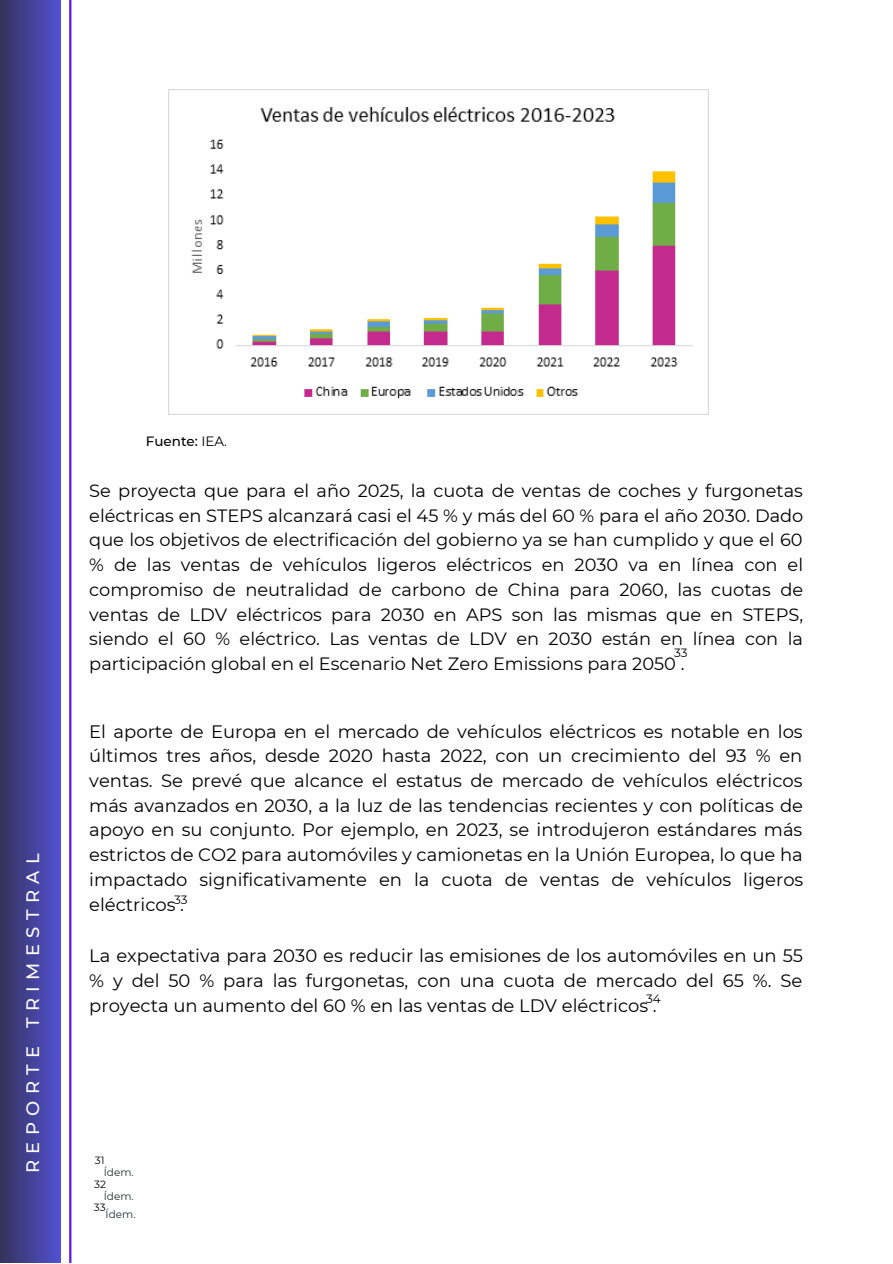
<style>
.page{position:relative;width:893px;height:1264px;background:#fff}
.page>*{position:absolute;margin:0;border:0;box-sizing:border-box;transform-origin:0 0}
.t1{font:18px/24.8px "Montserrat";color:#000;text-align:justify}
.t2{font:500 18px "Montserrat";letter-spacing:.355em;color:#fff}
.t3{font:17.85px/24.8px "Montserrat";color:#000;text-align:justify}
.t4{font:500 13.5px "Montserrat";color:#000}
.t5{font:12px "Montserrat";color:#000}
.t6{font:10.5px "Montserrat";color:#272d34}
.t7{font:10.5px "Montserrat";color:#000}
.s1{font-weight:400}
</style>
<div class="page">
<hr style="left:69px;top:0;width:2px;height:1262px;background:#5e17eb">
<div style="left:0;top:0;width:61px;height:1262px;background:linear-gradient(to right,#343359,#5351d2)"></div>
<img style="left:168px;top:89px;width:540px;height:325px">
<p class="t2" style="left:22px;top:1173px;width:321px;rotate:-90deg">REPORTE TRIMESTRAL</p>
<p class="t4" style="left:146px;top:433px;width:83px">Fuente: <span class="s1">IEA.</span></p>
<p class="t3" style="left:89px;top:478px;width:715px">Se proyecta que para el año 2025, la cuota de ventas de coches y furgonetas eléctricas en STEPS alcanzará casi el 45 % y más del 60 % para el año 2030. Dado que los objetivos de electrificación del gobierno ya se han cumplido y que el 60 % de las ventas de vehículos ligeros eléctricos en 2030 va en línea con el compromiso de neutralidad de carbono de China para 2060, las cuotas de ventas de LDV eléctricos para 2030 en APS son las mismas que en STEPS, siendo el 60 % eléctrico. Las ventas de LDV en 2030 están en línea con la participación global en el Escenario Net Zero Emissions para 2050 .</p>
<p class="t5" style="left:674px;top:645px;width:15px">33</p>
<p class="t1" style="left:89px;top:718px;width:715px">El aporte de Europa en el mercado de vehículos eléctricos es notable en los últimos tres años, desde 2020 hasta 2022, con un crecimiento del 93 % en ventas. Se prevé que alcance el estatus de mercado de vehículos eléctricos más avanzados en 2030, a la luz de las tendencias recientes y con políticas de apoyo en su conjunto. Por ejemplo, en 2023, se introdujeron estándares más estrictos de CO2 para automóviles y camionetas en la Unión Europea, lo que ha impactado significativamente en la cuota de ventas de vehículos ligeros eléctricos .</p>
<p class="t5" style="left:174px;top:891px;width:15px">33</p>
<p class="t1" style="left:89px;top:943px;width:715px">La expectativa para 2030 es reducir las emisiones de los automóviles en un 55 % y del 50 % para las furgonetas, con una cuota de mercado del 65 %. Se proyecta un aumento del 60 % en las ventas de LDV eléctricos .</p>
<p class="t5" style="left:646px;top:991px;width:16px">34</p>
<p class="t7" style="left:95px;top:1153px;width:11px">31</p>
<p class="t6" style="left:104px;top:1165px;width:31px">Ídem.</p>
<p class="t7" style="left:94px;top:1177px;width:13px">32</p>
<p class="t6" style="left:104px;top:1189px;width:31px">Ídem.</p>
<p class="t7" style="left:94px;top:1201px;width:13px">33</p>
<p class="t6" style="left:106px;top:1207px;width:31px">Ídem.</p>
</div>
